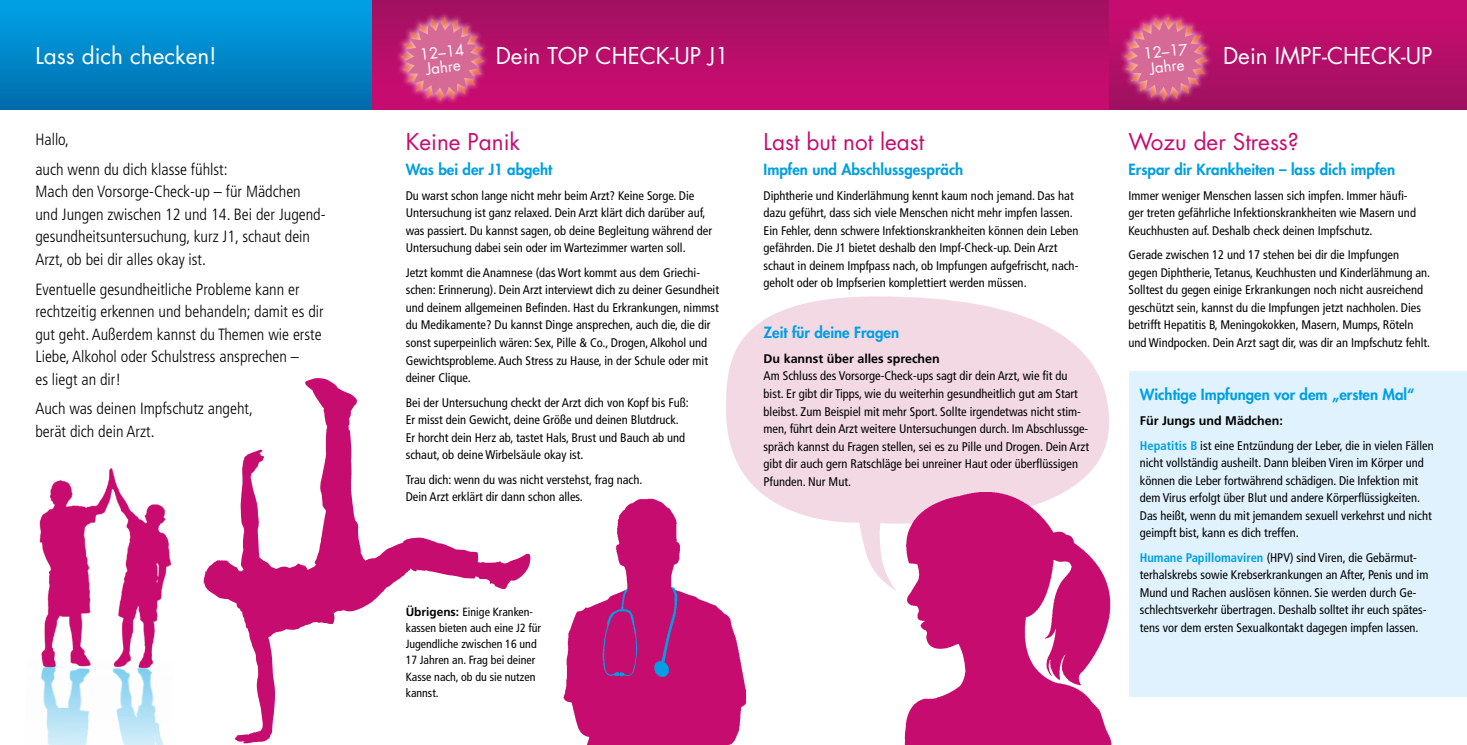
<style>
.page{position:relative;width:1467px;height:745px;background:#fff}
.page>*{position:absolute;margin:0;border:0;box-sizing:border-box;transform-origin:0 0}
.head{font:22.5px "Futura";color:#fff}
.head-2{font:22.5px "Futura";color:#c70c6f}
.frutiger9{font:300 condensed 16.25px/22.5px "Frutiger";color:#000}
.head-3{font:300 condensed 16.25px/22.5px "Frutiger";color:#000}
.subhead{font:800 15px "Futura";color:#009fe3}
.head-4{font:15px "Futura";color:#fff}
.frutiger10{font:condensed 12.5px/17.5px "Frutiger";color:#000}
.frutiger10-2{font:700 12.5px "Frutiger";color:#000}
.frutiger10-3{font:condensed 11.88px/16.2px "Frutiger";color:#000}
.s1{font-weight:700;font-stretch:normal}
.s2{font-weight:700;color:#009fe3}
</style>
<div class="page">
<div style="left:0;top:0;width:372px;height:110px;background:linear-gradient(to bottom,#00a4e8,#006cac)"></div>
<svg style="left:726px;top:296px;width:383px;height:293px;fill:#f3d9e4"></svg>
<div style="left:1129px;top:370px;width:338px;height:326px;background:#dff2fd"></div>
<div style="left:372px;top:0;width:737px;height:110px;background:linear-gradient(to bottom,#a21162,#cd0b71)"></div>
<div style="left:1109px;top:0;width:358px;height:110px;background:linear-gradient(to bottom,#cc0c71,#9f1160)"></div>
<svg style="left:390px;top:6px;width:105px;height:104px;background:#c83d7d"></svg>
<svg style="left:1114px;top:6px;width:105px;height:104px;background:#c63d7c"></svg>
<img style="left:563px;top:493px;width:193px;height:251px">
<img style="left:893px;top:489px;width:219px;height:255px">
<img style="left:40px;top:675px;width:124px;height:69px">
<svg style="left:204px;top:378px;width:327px;height:365px"></svg>
<img style="left:39px;top:468px;width:133px;height:207px">
<hr style="left:906px;top:743px;width:205px;height:1px;background:#c70c6f">
<p class="head" style="left:35px;top:40px;width:183px">Lass dich checken!</p>
<p class="head-3" style="left:35px;top:128px;width:35px">Hallo,</p>
<p class="head-3" style="left:35px;top:158px;width:290px">auch wenn du dich klasse fühlst:<br>Mach den Vorsorge-Check-up – für Mädchen und Jungen zwischen 12 und 14. Bei der Jugend&shy;gesundheitsuntersuchung, kurz J1, schaut dein Arzt, ob bei dir alles okay ist.</p>
<p class="frutiger9" style="left:35px;top:278px;width:290px">Eventuelle gesundheitliche Probleme kann er rechtzeitig erkennen und behandeln; damit es dir gut geht. Außerdem kannst du Themen wie erste Liebe, Alkohol oder Schulstress ansprechen –<br>es liegt an dir!</p>
<p class="frutiger9" style="left:35px;top:397px;width:219px">Auch was deinen Impfschutz angeht, berät dich dein Arzt.</p>
<p class="head-4" style="left:419px;top:44px;width:46px;rotate:-6deg">12–14</p>
<p class="head" style="left:496px;top:40px;width:235px">Dein TOP CHECK-UP J1</p>
<p class="head" style="left:1223px;top:40px;width:211px">Dein IMPF-CHECK-UP</p>
<p class="head-4" style="left:1142px;top:43px;width:46px;rotate:-6deg">12–17</p>
<p class="head-4" style="left:1149px;top:58px;width:36px;rotate:-6deg">Jahre</p>
<p class="head-4" style="left:426px;top:58px;width:36px;rotate:-6deg">Jahre</p>
<p class="head-2" style="left:406px;top:127px;width:116px">Keine Panik</p>
<p class="subhead" style="left:406px;top:159px;width:148px">Was bei der J1 abgeht</p>
<p class="frutiger10" style="left:406px;top:186px;width:308px">Du warst schon lange nicht mehr beim Arzt? Keine Sorge. Die Untersuchung ist ganz relaxed. Dein Arzt klärt dich darüber auf, was passiert. Du kannst sagen, ob deine Begleitung während der Untersuchung dabei sein oder im Wartezimmer warten soll.</p>
<p class="frutiger10" style="left:406px;top:264px;width:315px">Jetzt kommt die Anamnese (das Wort kommt aus dem Griechi&shy;schen: Erinnerung). Dein Arzt interviewt dich zu deiner Gesundheit und deinem allgemeinen Befinden. Hast du Erkrankungen, nimmst du Medikamente? Du kannst Dinge ansprechen, auch die, die dir sonst superpeinlich wären: Sex, Pille &amp; Co., Drogen, Alkohol und Gewichtsprobleme. Auch Stress zu Hause, in der Schule oder mit deiner Clique.</p>
<p class="frutiger10" style="left:406px;top:393px;width:284px">Bei der Untersuchung checkt der Arzt dich von Kopf bis Fuß:<br>Er misst dein Gewicht, deine Größe und deinen Blutdruck.<br>Er horcht dein Herz ab, tastet Hals, Brust und Bauch ab und schaut, ob deine Wirbelsäule okay ist.</p>
<p class="frutiger10" style="left:406px;top:470px;width:238px">Trau dich: wenn du was nicht verstehst, frag nach.<br>Dein Arzt erklärt dir dann schon alles.</p>
<p class="frutiger10-3" style="left:406px;top:603px;width:137px"><span class="s1">Übrigens:</span> Einige Kranken&shy;kassen bieten auch eine J2 für<br>Jugendliche zwischen 16 und<br>17 Jahren an. Frag bei deiner<br>Kasse nach, ob du sie nutzen kannst.</p>
<p class="head-2" style="left:764px;top:127px;width:162px">Last but not least</p>
<p class="subhead" style="left:764px;top:159px;width:201px">Impfen und Abschlussgespräch</p>
<p class="frutiger10" style="left:764px;top:186px;width:316px">Diphtherie und Kinderlähmung kennt kaum noch jemand. Das hat dazu geführt, dass sich viele Menschen nicht mehr impfen lassen.<br>Ein Fehler, denn schwere Infektionskrankheiten können dein Leben gefährden. Die J1 bietet deshalb den Impf-Check-up. Dein Arzt schaut in deinem Impfpass nach, ob Impfungen aufgefrischt, nach&shy;geholt oder ob Impfserien komplettiert werden müssen.</p>
<p class="subhead" style="left:764px;top:322px;width:137px">Zeit für deine Fragen</p>
<p class="frutiger10-2" style="left:764px;top:351px;width:178px">Du kannst über alles sprechen</p>
<p class="frutiger10" style="left:764px;top:367px;width:327px">Am Schluss des Vorsorge-Check-ups sagt dir dein Arzt, wie fit du bist. Er gibt dir Tipps, wie du weiterhin gesundheitlich gut am Start bleibst. Zum Beispiel mit mehr Sport. Sollte irgendetwas nicht stim&shy;men, führt dein Arzt weitere Untersuchungen durch. Im Abschlussge&shy;spräch kannst du Fragen stellen, sei es zu Pille und Drogen. Dein Arzt gibt dir auch gern Ratschläge bei unreiner Haut oder überflüssigen Pfunden. Nur Mut.</p>
<p class="head-2" style="left:1129px;top:127px;width:172px">Wozu der Stress?</p>
<p class="subhead" style="left:1129px;top:159px;width:268px">Erspar dir Krankheiten – lass dich impfen</p>
<p class="frutiger10" style="left:1129px;top:186px;width:289px">Immer weniger Menschen lassen sich impfen. Immer häufi&shy;ger treten gefährliche Infektionskrankheiten wie Masern und<br>Keuchhusten auf. Deshalb check deinen Impfschutz.</p>
<p class="frutiger10" style="left:1129px;top:246px;width:303px">Gerade zwischen 12 und 17 stehen bei dir die Impfungen gegen Diphtherie, Tetanus, Keuchhusten und Kinderlähmung an.<br>Solltest du gegen einige Erkrankungen noch nicht ausreichend geschützt sein, kannst du die Impfungen jetzt nachholen. Dies betrifft Hepatitis B, Meningokokken, Masern, Mumps, Röteln und Windpocken. Dein Arzt sagt dir, was dir an Impfschutz fehlt.</p>
<p class="subhead" style="left:1140px;top:384px;width:276px">Wichtige Impfungen vor dem „ersten Mal“</p>
<p class="frutiger10-2" style="left:1140px;top:413px;width:145px">Für Jungs und Mädchen:</p>
<p class="frutiger10" style="left:1140px;top:436px;width:295px"><span class="s2">Hepatitis B</span> ist eine Entzündung der Leber, die in vielen Fällen nicht vollständig ausheilt. Dann bleiben Viren im Körper und können die Leber fortwährend schädigen. Die Infektion mit dem Virus erfolgt über Blut und andere Körperflüssigkeiten.<br>Das heißt, wenn du mit jemandem sexuell verkehrst und nicht geimpft bist, kann es dich treffen.</p>
<p class="frutiger10" style="left:1140px;top:548px;width:290px"><span class="s2">Humane Papillomaviren</span> (HPV) sind Viren, die Gebärmut&shy;terhalskrebs sowie Krebserkrankungen an After, Penis und im Mund und Rachen auslösen können. Sie werden durch Ge&shy;schlechtsverkehr übertragen. Deshalb solltet ihr euch spätes&shy;tens vor dem ersten Sexualkontakt dagegen impfen lassen.</p>
</div>
